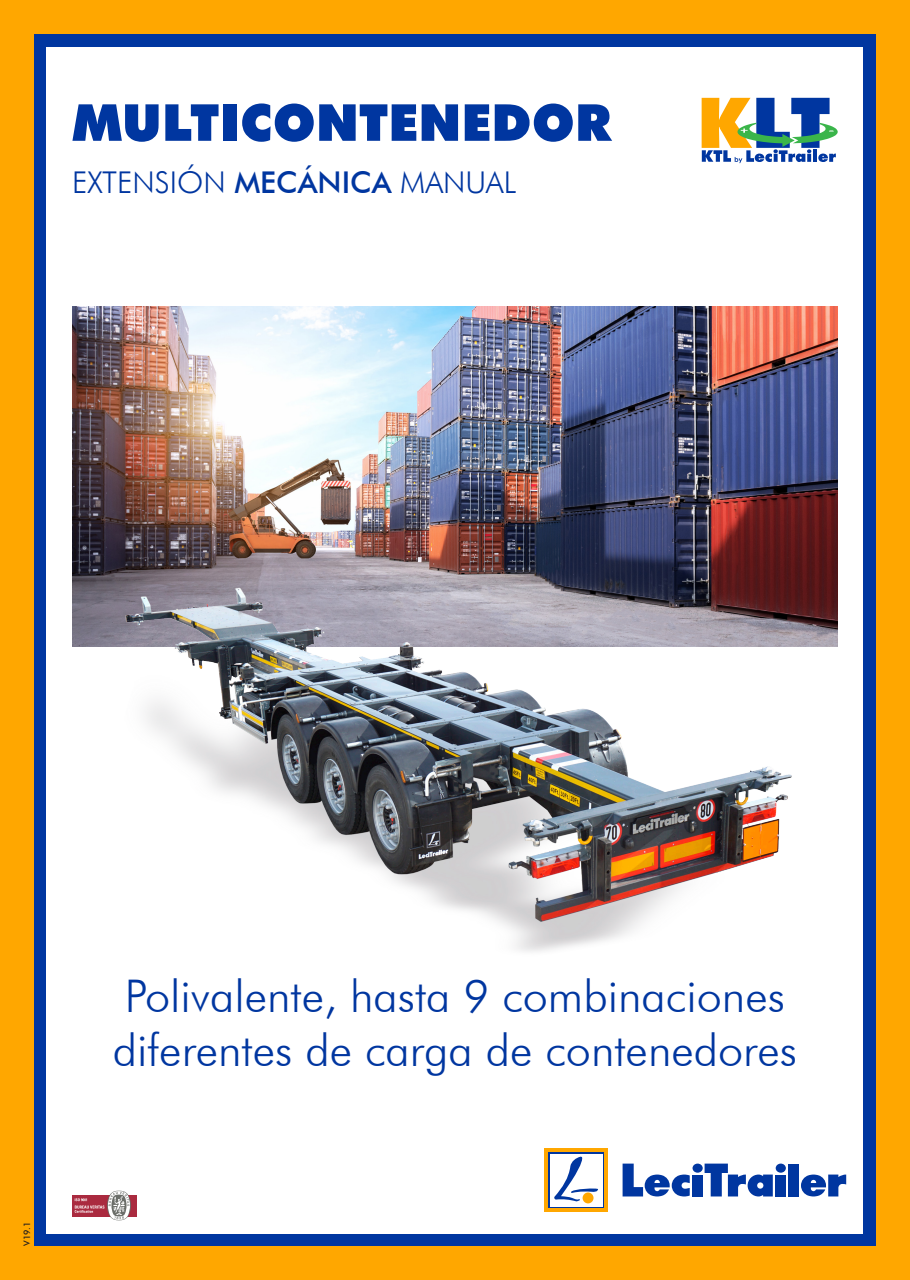
<style>
.page{position:relative;width:910px;height:1280px;background:#ffa700}
.page>*{position:absolute;margin:0;border:0;box-sizing:border-box;transform-origin:0 0}
.t1{font:900 51px "Futura BT";color:#0036a0}
.t2{font:300 45px "Futura BT";color:#0036a0}
.t3{font:300 30px "Futura BT";color:#0036a0}
.t4{font:500 9px "Futura BT";color:#231f20}
.s1{font-weight:500}
</style>
<div class="page">
<div style="left:34px;top:34px;width:842px;height:1212px;background:#0036a0"></div>
<div style="left:47px;top:47px;width:816px;height:1186px;background:#fff"></div>
<img style="left:72px;top:306px;width:766px;height:261px">
<img style="left:72px;top:567px;width:766px;height:385px">
<svg style="left:702px;top:98px;width:136px;height:65px"></svg>
<div style="left:72px;top:1194px;width:64px;height:22px;background:#aa2a3f"></div>
<svg style="left:75px;top:1191px;width:56px;height:29px"></svg>
<div style="left:692px;top:1174px;width:11px;height:22px;background:#0036a0"></div>
<div style="left:692px;top:1163px;width:11px;height:10px;background:#0036a0;border-radius:50%"></div>
<svg style="left:705px;top:1163px;width:68px;height:33px"></svg>
<div style="left:789px;top:1163px;width:10px;height:33px;background:#0036a0"></div>
<svg style="left:801px;top:1174px;width:45px;height:22px"></svg>
<div style="left:776px;top:1174px;width:10px;height:22px;background:#0036a0"></div>
<div style="left:776px;top:1163px;width:10px;height:10px;background:#0036a0;border-radius:50%"></div>
<svg style="left:623px;top:1163px;width:67px;height:33px"></svg>
<div style="left:544px;top:1148px;width:64px;height:64px;background:#ffa700"></div>
<div style="left:548px;top:1152px;width:56px;height:56px;background:linear-gradient(to right,#fff,#fff)"></div>
<div style="left:550px;top:1154px;width:52px;height:52px;background:#fff"></div>
<div style="left:583px;top:1192px;width:10px;height:11px;background:#ffa700;border-radius:50%"></div>
<svg style="left:554px;top:1156px;width:44px;height:45px"></svg>
<p class="t1" style="left:72px;top:92px;width:541px">MULTICONTENEDOR</p>
<p class="t3" style="left:72px;top:164px;width:445px">EXTENSIÓN <span class="s1">MECÁNICA</span> MANUAL</p>
<p class="t4" style="left:22px;top:1246px;width:26px;rotate:-90deg">V19.1</p>
<p class="t2" style="left:125px;top:969px;width:661px">Polivalente, hasta 9 combinaciones</p>
<p class="t2" style="left:113px;top:1023px;width:685px">diferentes de carga de contenedores</p>
</div>
